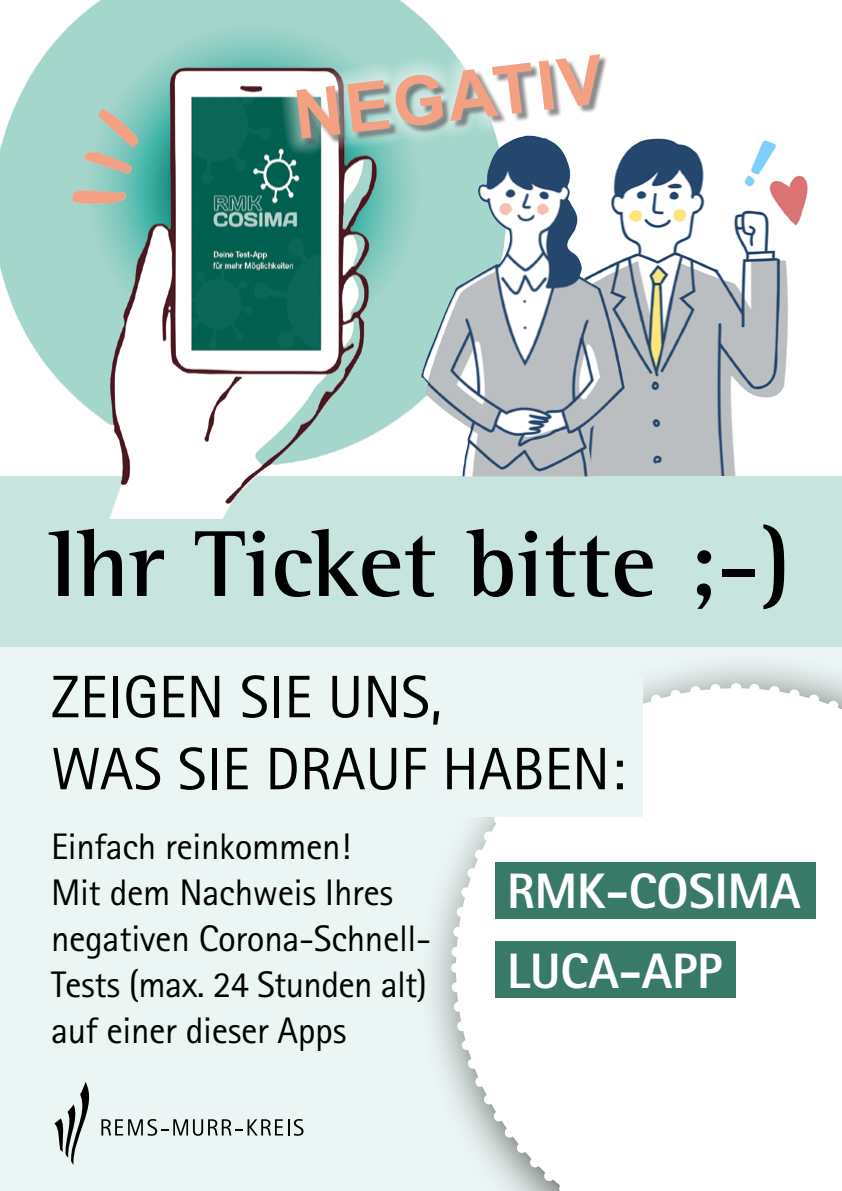
<style>
.page{position:relative;width:842px;height:1191px;background:#fff}
.page>*{position:absolute;margin:0;border:0;box-sizing:border-box;transform-origin:0 0}
.t1{font:700 96px "Rotis Semi Serif Pro";color:#000}
.t2{font:700 67.8px "Arial";color:#f4a083}
.t3{font:60px/72px "Rotis Sans Serif Pro";color:#000}
.t4{font:800 49.8px/80.2px "Rotis Sans Serif Pro";color:#fff}
.t5{font:37px/46px "Rotis Sans Serif Pro";letter-spacing:-.01em;color:#000}
</style>
<div class="page">
<div style="left:0;top:641px;width:842px;height:550px;background:#ebf5f3"></div>
<div style="left:417px;top:649px;width:425px;height:542px;background:#000;opacity:.75"></div>
<div style="left:600px;top:688px;width:242px;height:503px;background:#fff"></div>
<svg style="left:446px;top:678px;width:280px;height:284px;background:#f6f9f8"></svg>
<svg style="left:735px;top:678px;width:107px;height:49px;background:#eef0f0"></svg>
<svg style="left:446px;top:962px;width:154px;height:229px;background:#f0f3f2"></svg>
<div style="left:51px;top:676px;width:591px;height:140px;background:#ebf5f3"></div>
<svg style="left:54px;top:1082px;width:249px;height:83px"></svg>
<img style="left:631px;top:138px;width:177px;height:338px">
<div style="left:0;top:476px;width:842px;height:170px;background:#c7e4de"></div>
<img style="left:0;top:0;width:560px;height:518px">
<svg style="left:278px;top:34px;width:329px;height:125px"></svg>
<img style="left:421px;top:136px;width:210px;height:340px">
<div style="left:495px;top:862px;width:320px;height:56px;background:#387968"></div>
<div style="left:495px;top:942px;width:241px;height:56px;background:#387968"></div>
<h2 class="t2" style="left:288px;top:69px;width:312px;rotate:-7deg">NEGATIV</h2>
<h1 class="t1" style="left:49px;top:505px;width:743px">Ihr Ticket bitte ;-)</h1>
<h3 class="t3" style="left:51px;top:661px;width:576px">ZEIGEN SIE UNS,<br>WAS SIE DRAUF HABEN:</h3>
<p class="t5" style="left:51px;top:824px;width:382px">Einfach reinkommen!<br>Mit dem Nachweis Ihres negativen Corona-Schnell-<br>Tests (max. 24 Stunden alt) auf einer dieser Apps</p>
<h3 class="t4" style="left:507px;top:850px;width:295px">RMK-COSIMA<br>LUCA-APP</h3>
</div>
